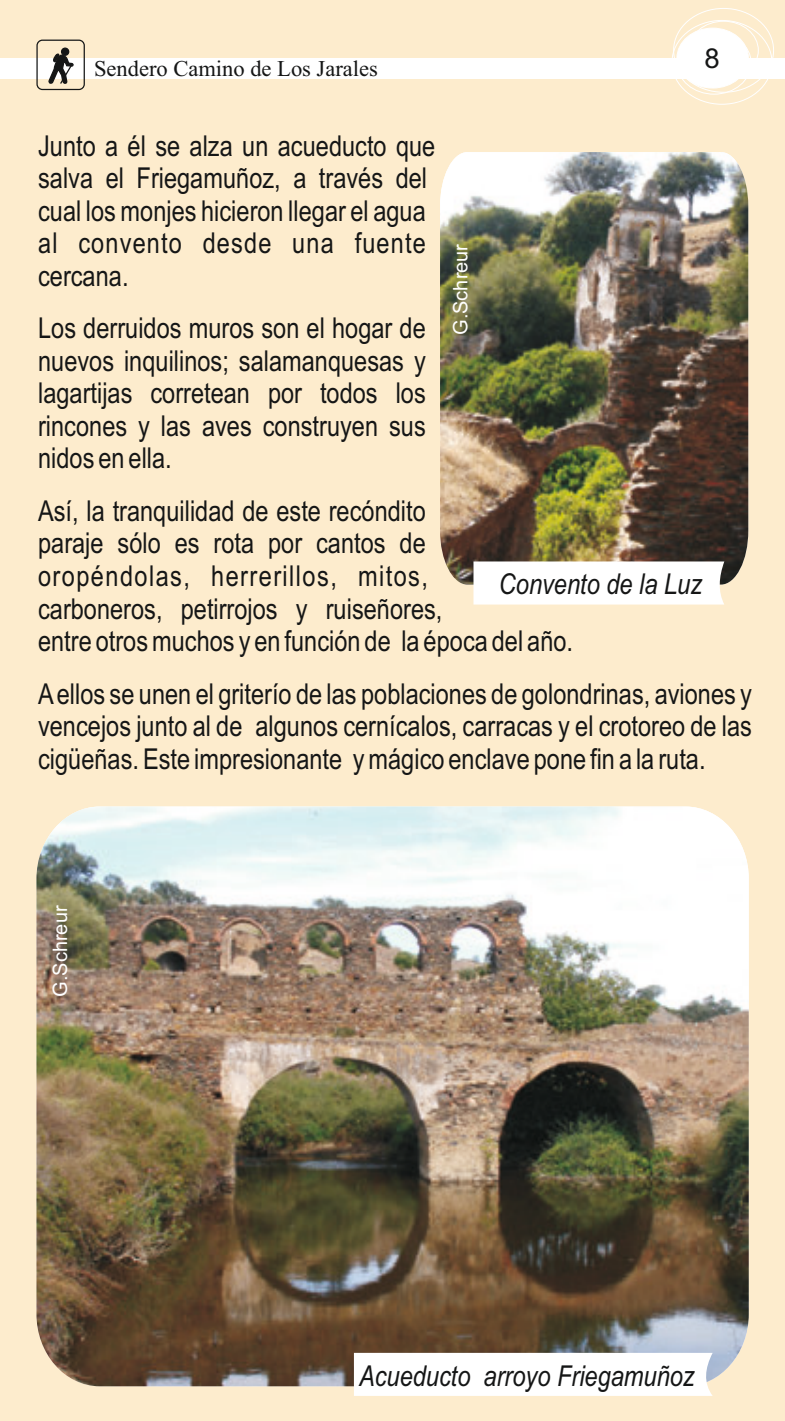
<style>
.page{position:relative;width:785px;height:1421px;background:#fff}
.page>*{position:absolute;margin:0;border:0;box-sizing:border-box;transform-origin:0 0}
.t1{font:28.75px/32.5px "Arial Narrow";color:#151616}
.t2{font:italic 28.75px "Arial Narrow";color:#151616}
.t3{font:27.5px "Arial";color:#151616}
.t4{font:22.5px "Times New Roman";color:#151616}
.t5{font:20px "Arial";color:#fff}
</style>
<div class="page">
<div style="left:0;top:0;width:784px;height:1421px;background:#fdeccd"></div>
<img style="left:440px;top:152px;width:308px;height:433px">
<div style="left:473px;top:561px;width:251px;height:43px;background:#fff"></div>
<img style="left:36px;top:806px;width:712px;height:580px">
<div style="left:354px;top:1353px;width:358px;height:43px;background:#fff"></div>
<div style="left:0;top:58px;width:784px;height:21px;background:#fff"></div>
<div style="left:36px;top:40px;width:49px;height:50px;border:1px solid #151616;border-radius:5px"></div>
<div style="left:61px;top:48px;width:8px;height:8px;background:#151616;border:1px solid #151616;border-radius:50%"></div>
<svg style="left:48px;top:53px;width:26px;height:31px"></svg>
<div style="left:676px;top:28px;width:72px;height:60px;background:#fff;border:1px solid #fff;border-radius:50%"></div>
<div style="left:688px;top:21px;width:70px;height:59px;border:1px solid #fff;border-radius:50%"></div>
<p class="t4" style="left:94px;top:60px;width:285px">Sendero Camino de Los Jarales</p>
<p class="t3" style="left:704px;top:48px;width:17px">8</p>
<p class="t1" style="left:38px;top:132px;width:399px">Junto a él se alza un acueducto que salva el Friegamuñoz, a través del cual los monjes hicieron llegar el agua al convento desde una fuente cercana.</p>
<p class="t1" style="left:38px;top:314px;width:389px;text-align:justify">Los derruidos muros son el hogar de nuevos inquilinos; salamanquesas y lagartijas corretean por todos los rincones y las aves construyen sus nidos en ella.</p>
<p class="t1" style="left:38px;top:497px;width:536px">Así, la tranquilidad de este recóndito<br>paraje sólo es rota por cantos de oropéndolas, herrerillos, mitos,<br>carboneros, petirrojos y ruiseñores,<br>entre otros muchos y en función de la época del año.</p>
<p class="t1" style="left:38px;top:680px;width:715px;text-align:justify">A ellos se unen el griterío de las poblaciones de golondrinas, aviones y vencejos junto al de algunos cernícalos, carracas y el crotoreo de las cigüeñas. Este impresionante y mágico enclave pone fin a la ruta.</p>
<p class="t5" style="left:453px;top:335px;width:93px;rotate:-90deg">G.Schreur</p>
<p class="t2" style="left:499px;top:573px;width:205px">Convento de la Luz</p>
<p class="t5" style="left:53px;top:997px;width:93px;rotate:-90deg">G.Schreur</p>
<p class="t2" style="left:359px;top:1365px;width:337px">Acueducto arroyo Friegamuñoz</p>
</div>
